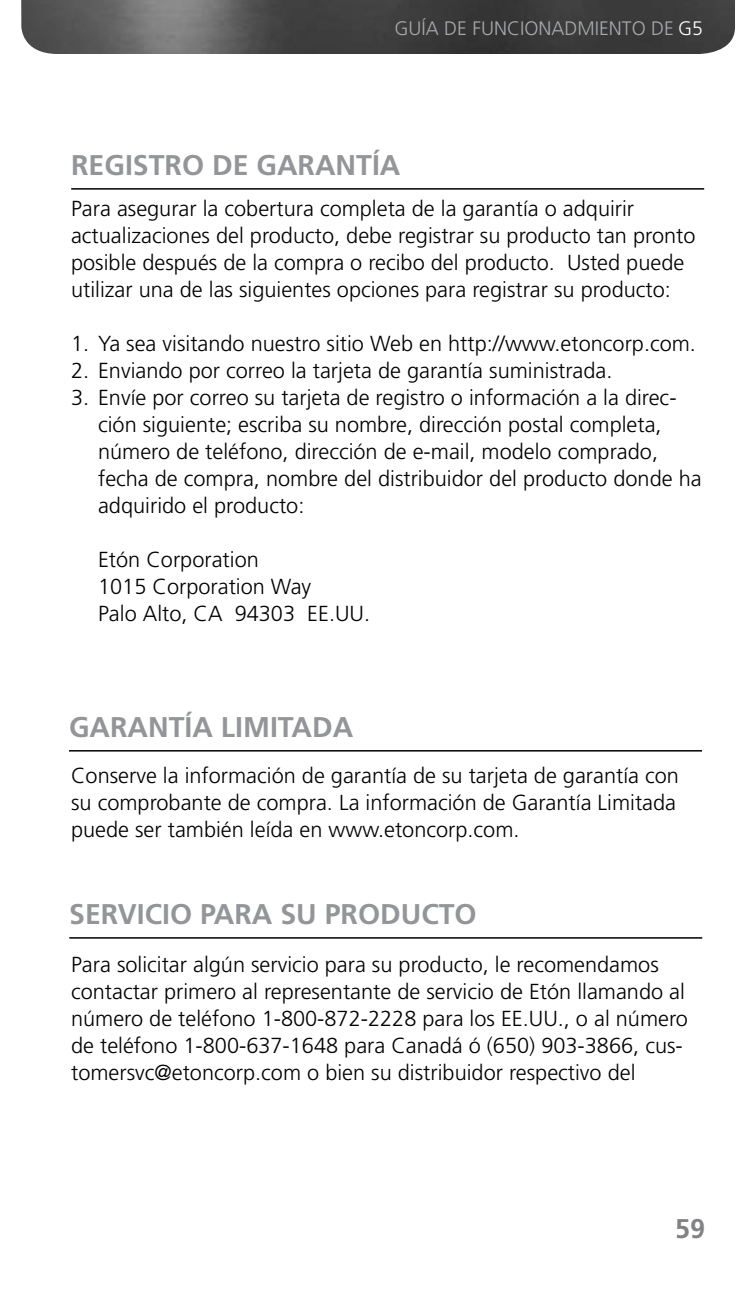
<style>
.page{position:relative;width:756px;height:1296px;background:#fff}
.page>*{position:absolute;margin:0;border:0;box-sizing:border-box;transform-origin:0 0}
.t1{font:700 28.5px "Frutiger";color:#939598}
.t2{font:700 27px "Frutiger";color:#808284}
.t3{font:300 21.6px/27px "Frutiger";color:#000}
.t4{font:300 19.5px "Frutiger";color:#a7a9ac}
.s1{color:#fff}
</style>
<div class="page">
<hr style="left:71px;top:188px;width:633px;height:2px;background:#000">
<hr style="left:69px;top:750px;width:633px;height:2px;background:#000">
<hr style="left:69px;top:937px;width:633px;height:2px;background:#000">
<img style="left:21px;top:0;width:714px;height:54px">
<p class="t4" style="left:394px;top:17px;width:310px">GUÍA DE FUNCIONADMIENTO DE <span class="s1">G5</span></p>
<h1 class="t1" style="left:71px;top:148px;width:331px">REGISTRO DE GARANTÍA</h1>
<p class="t3" style="left:71px;top:195px;width:626px">Para asegurar la cobertura completa de la garantía o adquirir actualizaciones del producto, debe registrar su producto tan pronto posible después de la compra o recibo del producto. Usted puede utilizar una de las siguientes opciones para registrar su producto:</p>
<p class="t3" style="left:71px;top:330px;width:626px">1. Ya sea visitando nuestro sitio Web en http://www.etoncorp.com.</p>
<p class="t3" style="left:71px;top:357px;width:543px">2. Enviando por correo la tarjeta de garantía suministrada.</p>
<p class="t3" style="left:98px;top:384px;width:605px;text-indent:-27px">3. Envíe por correo su tarjeta de registro o información a la direc&shy;ción siguiente; escriba su nombre, dirección postal completa, número de teléfono, dirección de e-mail, modelo comprado, fecha de compra, nombre del distribuidor del producto donde ha adquirido el producto:</p>
<p class="t3" style="left:98px;top:546px;width:274px">Etón Corporation<br>1015 Corporation Way<br>Palo Alto, CA 94303 EE.UU.</p>
<h1 class="t1" style="left:69px;top:710px;width:286px">GARANTÍA LIMITADA</h1>
<p class="t3" style="left:71px;top:762px;width:609px">Conserve la información de garantía de su tarjeta de garantía con su comprobante de compra. La información de Garantía Limitada puede ser también leída en www.etoncorp.com.</p>
<h1 class="t1" style="left:69px;top:897px;width:409px">SERVICIO PARA SU PRODUCTO</h1>
<p class="t3" style="left:71px;top:951px;width:618px">Para solicitar algún servicio para su producto, le recomendamos contactar primero al representante de servicio de Etón llamando al número de teléfono 1-800-872-2228 para los EE.UU., o al número de teléfono 1-800-637-1648 para Canadá ó (650) 903-3866, cus&shy;tomersvc@etoncorp.com o bien su distribuidor respectivo del</p>
<p class="t2" style="left:675px;top:1212px;width:32px">59</p>
</div>
